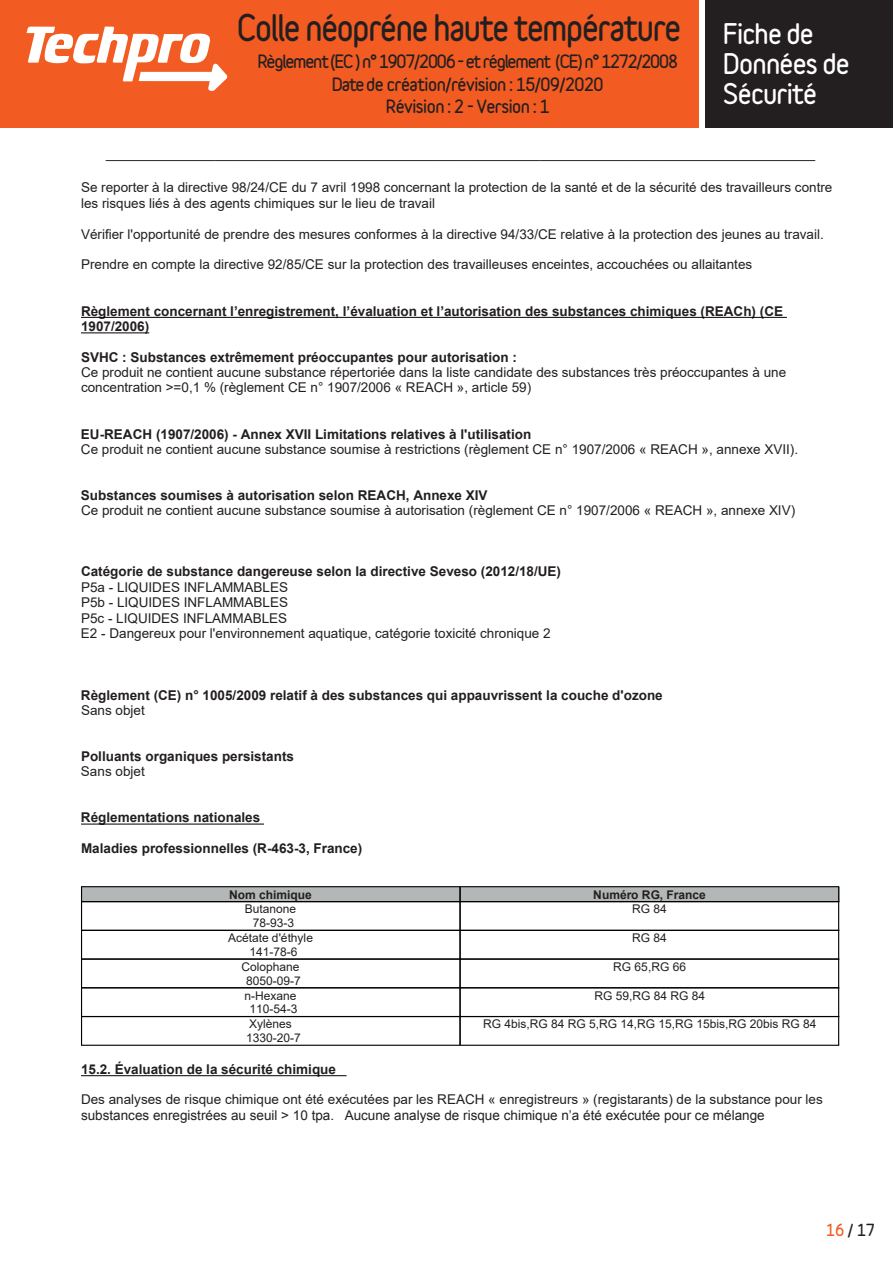
<style>
.page{position:relative;width:893px;height:1263px;background:#fff}
.page>*{position:absolute;margin:0;border:0;box-sizing:border-box;transform-origin:0 0}
.t1{font:900 33px "Variable";letter-spacing:-.04em;color:#231f20;scale:.93 1}
.t2{font:700 30px "Arial";color:#231f20}
.t3{font:900 25.5px/30px "Variable";letter-spacing:-.03em;color:#fff}
.t4{font:900 16.5px/22.5px "Variable";letter-spacing:-.07em;color:#231f20;text-align:center}
.t5{font:15px "Arial";color:#231f20}
.t6{font:900 15px "Variable";color:#231f20}
.t7{font:13.5px/15.5px "Arial";color:#231f20}
.t8{font:700 13.5px "Arial";color:#231f20}
.t9{font:700 13.5px "Arial";color:#231f20}
.t10{font:13.5px "Arial";color:#231f20}
.t11{font:12px/13.8px "Arial";color:#231f20;text-align:center}
.t12{font:700 12px "Arial";color:#231f20}
.s1{color:#f25b21}
</style>
<div class="page">
<div style="left:0;top:0;width:723px;height:128px;background:#f25b21"></div>
<svg style="left:27px;top:27px;width:200px;height:64px"></svg>
<div style="left:702px;top:0;width:191px;height:128px;background:#231f20"></div>
<div style="left:699px;top:0;width:6px;height:128px;background:#fff"></div>
<hr style="left:81px;top:317px;width:706px;height:1px;background:#000001">
<hr style="left:81px;top:332px;width:68px;height:1px;background:#000001">
<hr style="left:81px;top:824px;width:183px;height:1px;background:#000001">
<div style="left:81px;top:887px;width:379px;height:15px;background:#b4b7b7"></div>
<div style="left:460px;top:887px;width:379px;height:15px;background:#b4b7b7"></div>
<hr style="left:81px;top:1075px;width:266px;height:1px;background:#000001">
<hr style="left:81px;top:886px;width:379px;height:1px;background:#000001">
<hr style="left:460px;top:886px;width:379px;height:1px;background:#000001">
<svg style="left:459px;top:887px;width:2px;height:14px"></svg>
<hr style="left:81px;top:901px;width:379px;height:1px;background:#000001">
<hr style="left:460px;top:901px;width:379px;height:1px;background:#000001">
<hr style="left:459px;top:902px;width:2px;height:28px;background:#000001">
<hr style="left:81px;top:930px;width:379px;height:1px;background:#000001">
<hr style="left:460px;top:930px;width:379px;height:1px;background:#000001">
<hr style="left:459px;top:930px;width:2px;height:29px;background:#000001">
<hr style="left:81px;top:958px;width:379px;height:2px;background:#000001">
<hr style="left:460px;top:958px;width:379px;height:2px;background:#000001">
<hr style="left:459px;top:959px;width:2px;height:29px;background:#000001">
<hr style="left:81px;top:987px;width:379px;height:1px;background:#000001">
<hr style="left:460px;top:987px;width:379px;height:1px;background:#000001">
<hr style="left:459px;top:988px;width:2px;height:28px;background:#000001">
<hr style="left:81px;top:1016px;width:379px;height:1px;background:#000001">
<hr style="left:81px;top:1045px;width:379px;height:1px;background:#000001">
<svg style="left:81px;top:887px;width:1px;height:158px"></svg>
<hr style="left:460px;top:1016px;width:379px;height:1px;background:#000001">
<hr style="left:460px;top:1045px;width:379px;height:1px;background:#000001">
<hr style="left:459px;top:1016px;width:2px;height:29px;background:#000001">
<svg style="left:838px;top:887px;width:1px;height:158px"></svg>
<h1 class="t1" style="left:237px;top:6px;width:479px">Colle néopréne haute température</h1>
<p class="t4" style="left:257px;top:50px;width:422px">Règlement (EC ) n° 1907/2006 - et réglement (CE) n° 1272/2008<br>Date de création/révision : 15/09/2020<br>Révision : 2 - Version : 1</p>
<h3 class="t3" style="left:723px;top:19px;width:128px">Fiche de<br>Données de<br>Sécurité</h3>
<h2 class="t2" style="left:189px;top:29px;width:537px">FICHES DE DONNEES DE SECURITE</h2>
<p class="t5" style="left:106px;top:143px;width:710px">_____________________________________________________________________________________</p>
<p class="t7" style="left:81px;top:180px;width:753px">Se reporter à la directive 98/24/CE du 7 avril 1998 concernant la protection de la santé et de la sécurité des travailleurs contre les risques liés à des agents chimiques sur le lieu de travail</p>
<p class="t7" style="left:81px;top:226px;width:744px">Vérifier l'opportunité de prendre des mesures conformes à la directive 94/33/CE relative à la protection des jeunes au travail.</p>
<p class="t7" style="left:81px;top:257px;width:673px">Prendre en compte la directive 92/85/CE sur la protection des travailleuses enceintes, accouchées ou allaitantes</p>
<p class="t9" style="left:81px;top:301px;width:704px">Règlement concernant l’enregistrement, l’évaluation et l’autorisation des substances chimiques (REACh) (CE</p>
<p class="t8" style="left:81px;top:317px;width:70px">1907/2006)</p>
<p class="t8" style="left:81px;top:347px;width:437px">SVHC : Substances extrêmement préoccupantes pour autorisation :</p>
<p class="t7" style="left:81px;top:364px;width:707px">Ce produit ne contient aucune substance répertoriée dans la liste candidate des substances très préoccupantes à une concentration &gt;=0,1 % (règlement CE n° 1907/2006 « REACH », article 59)</p>
<p class="t8" style="left:81px;top:424px;width:452px">EU-REACH (1907/2006) - Annex XVII Limitations relatives à l'utilisation</p>
<p class="t7" style="left:81px;top:441px;width:719px">Ce produit ne contient aucune substance soumise à restrictions (règlement CE n° 1907/2006 « REACH », annexe XVII).</p>
<p class="t8" style="left:81px;top:486px;width:408px">Substances soumises à autorisation selon REACH, Annexe XIV</p>
<p class="t7" style="left:81px;top:503px;width:716px">Ce produit ne contient aucune substance soumise à autorisation (règlement CE n° 1907/2006 « REACH », annexe XIV)</p>
<p class="t8" style="left:81px;top:562px;width:482px">Catégorie de substance dangereuse selon la directive Seveso (2012/18/UE)</p>
<p class="t7" style="left:81px;top:579px;width:471px">P5a - LIQUIDES INFLAMMABLES<br>P5b - LIQUIDES INFLAMMABLES<br>P5c - LIQUIDES INFLAMMABLES<br>E2 - Dangereux pour l'environnement aquatique, catégorie toxicité chronique 2</p>
<p class="t8" style="left:81px;top:685px;width:583px">Règlement (CE) n° 1005/2009 relatif à des substances qui appauvrissent la couche d'ozone</p>
<p class="t7" style="left:81px;top:702px;width:65px">Sans objet</p>
<p class="t8" style="left:81px;top:747px;width:215px">Polluants organiques persistants</p>
<p class="t7" style="left:81px;top:763px;width:65px">Sans objet</p>
<p class="t8" style="left:81px;top:808px;width:181px">Réglementations nationales</p>
<p class="t8" style="left:81px;top:839px;width:283px">Maladies professionnelles (R-463-3, France)</p>
<p class="t12" style="left:229px;top:886px;width:84px">Nom chimique</p>
<p class="t12" style="left:593px;top:886px;width:114px">Numéro RG, France</p>
<p class="t11" style="left:245px;top:902px;width:53px">Butanone<br>78-93-3</p>
<p class="t11" style="left:632px;top:902px;width:36px">RG 84</p>
<p class="t11" style="left:228px;top:931px;width:86px">Acétate d'éthyle<br>141-78-6</p>
<p class="t11" style="left:632px;top:931px;width:36px">RG 84</p>
<p class="t11" style="left:241px;top:960px;width:61px">Colophane<br>8050-09-7</p>
<p class="t11" style="left:613px;top:960px;width:74px">RG 65,RG 66</p>
<p class="t11" style="left:245px;top:988px;width:54px">n-Hexane<br>110-54-3</p>
<p class="t11" style="left:594px;top:988px;width:112px">RG 59,RG 84 RG 84</p>
<p class="t11" style="left:246px;top:1017px;width:56px;text-align:left">Xylènes<br>1330-20-7</p>
<p class="t11" style="left:483px;top:1017px;width:335px">RG 4bis,RG 84 RG 5,RG 14,RG 15,RG 15bis,RG 20bis RG 84</p>
<p class="t8" style="left:81px;top:1060px;width:257px">15.2. Évaluation de la sécurité chimique</p>
<p class="t7" style="left:81px;top:1092px;width:743px">Des analyses de risque chimique ont été exécutées par les REACH « enregistreurs » (registarants) de la substance pour les</p>
<p class="t10" style="left:81px;top:1106px;width:685px">substances enregistrées au seuil &gt; 10 tpa. Aucune analyse de risque chimique n’a été exécutée pour ce mélange</p>
<p class="t6" style="left:826px;top:1220px;width:51px"><span class="s1">16</span> / 17</p>
</div>
